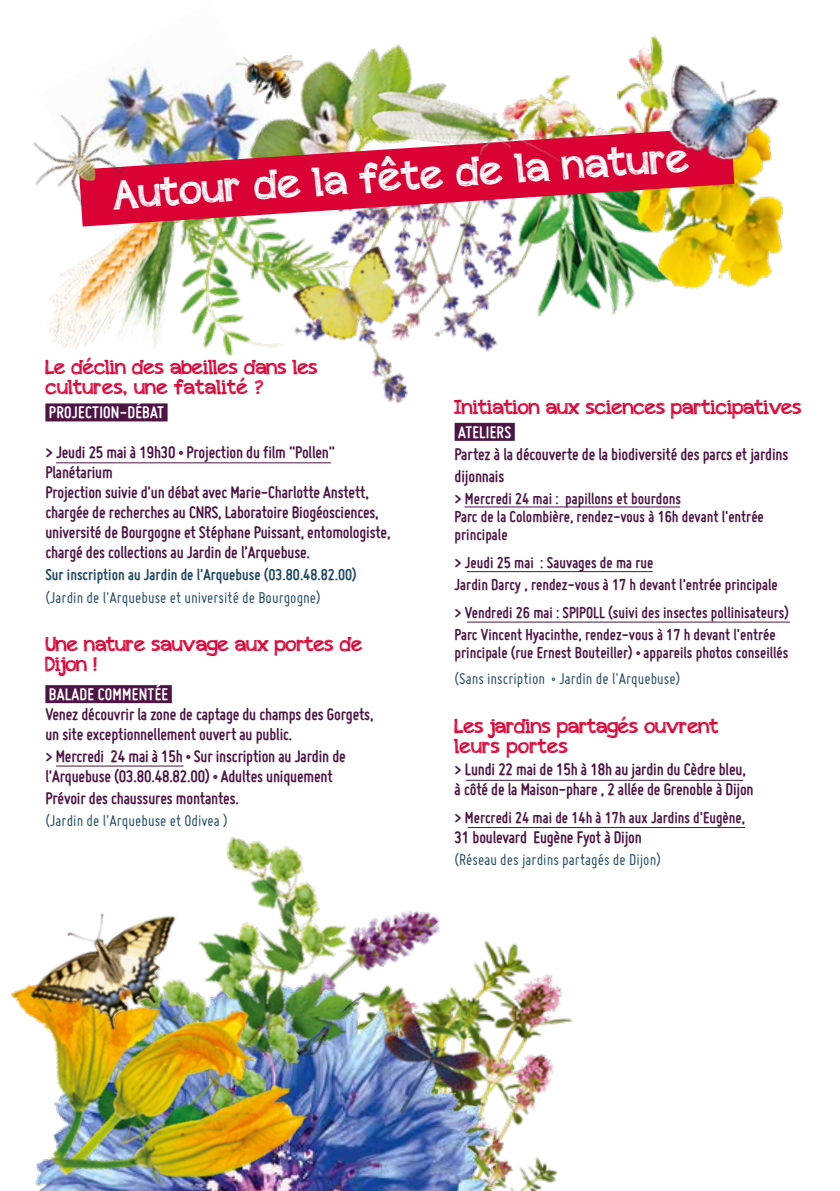
<style>
.page{position:relative;width:840px;height:1191px;background:#fff}
.page>*{position:absolute;margin:0;border:0;box-sizing:border-box;transform-origin:0 0}
.t1{font:40px "appleberry";color:#fff}
.t2{font:20px/20px "appleberry";letter-spacing:-.02em;color:#da0235}
.t3{font:700 18px/20px "Miso";letter-spacing:-.01em;color:#4d1445}
.t4{font:700 18px "Miso";letter-spacing:.015em;color:#fff}
.t5{font:700 17px/18px "Miso";color:#4d1445}
.t6{font:17px "Miso";color:#1d465f}
.t7{font:700 17px "Miso";color:#1d465f}
.s1{font-size:17px}
</style>
<div class="page">
<img style="left:94px;top:63px;width:111px;height:64px">
<img style="left:205px;top:61px;width:146px;height:66px">
<img style="left:49px;top:271px;width:18px;height:77px">
<img style="left:67px;top:226px;width:176px;height:130px">
<img style="left:556px;top:259px;width:51px;height:51px">
<img style="left:607px;top:176px;width:177px;height:139px">
<img style="left:243px;top:226px;width:313px;height:212px">
<div style="left:45px;top:403px;width:122px;height:18px;background:#4d1445"></div>
<div style="left:45px;top:685px;width:127px;height:18px;background:#4d1445"></div>
<div style="left:454px;top:423px;width:60px;height:18px;background:#4d1445"></div>
<img style="left:156px;top:127px;width:578px;height:99px">
<img style="left:33px;top:91px;width:123px;height:147px">
<img style="left:643px;top:48px;width:136px;height:128px">
<img style="left:351px;top:44px;width:292px;height:215px">
<img style="left:270px;top:232px;width:162px;height:139px">
<hr style="left:466px;top:571px;width:186px;height:1px;background:#4d1445">
<hr style="left:464px;top:506px;width:215px;height:1px;background:#4d1445">
<hr style="left:56px;top:765px;width:127px;height:1px;background:#4d1445">
<hr style="left:56px;top:462px;width:275px;height:1px;background:#4d1445">
<hr style="left:466px;top:621px;width:323px;height:1px;background:#4d1445">
<hr style="left:466px;top:780px;width:276px;height:1px;background:#4d1445">
<hr style="left:467px;top:827px;width:277px;height:1px;background:#4d1445">
<img style="left:221px;top:55px;width:89px;height:55px">
<img style="left:485px;top:940px;width:88px;height:251px">
<img style="left:442px;top:941px;width:92px;height:250px">
<img style="left:226px;top:837px;width:216px;height:354px">
<img style="left:35px;top:916px;width:322px;height:275px">
<img style="left:10px;top:913px;width:201px;height:146px">
<img style="left:295px;top:981px;width:94px;height:86px">
<img style="left:348px;top:999px;width:150px;height:151px">
<h1 class="t1" style="left:111px;top:168px;width:578px;rotate:-4deg">Autour de la fête de la nature</h1>
<p class="t2" style="left:45px;top:357px;width:274px">Le déclin des abeilles dans les cultures, une fatalité ?</p>
<p class="t4" style="left:49px;top:402px;width:116px">PROJECTION-DÉBAT</p>
<p class="t3" style="left:45px;top:442px;width:346px">&gt; Jeudi 25 mai à 19h30 • Projection du film "Pollen" Planétarium<br>Projection suivie d'un débat avec Marie-Charlotte Anstett, chargée de recherches au CNRS, Laboratoire Biogéosciences, université de Bourgogne et Stéphane Puissant, entomologiste, chargé des collections au Jardin de l’Arquebuse.</p>
<p class="t7" style="left:45px;top:565px;width:313px">Sur inscription au Jardin de l'Arquebuse (03.80.48.82.00)</p>
<p class="t6" style="left:45px;top:587px;width:277px">(Jardin de l'Arquebuse et université de Bourgogne)</p>
<p class="t2" style="left:45px;top:634px;width:318px">Une nature sauvage aux portes de<br>Dijon !</p>
<p class="t4" style="left:49px;top:684px;width:121px">BALADE COMMENTÉE</p>
<p class="t3" style="left:45px;top:704px;width:329px">Venez découvrir la zone de captage du champs des Gorgets, un site exceptionnellement ouvert au public.</p>
<p class="t3" style="left:45px;top:746px;width:302px"><span class="s1">&gt;</span> Mercredi 24 mai à 15h • Sur inscription au Jardin de l'Arquebuse (03.80.48.82.00) • Adultes uniquement</p>
<p class="t3" style="left:45px;top:788px;width:195px">Prévoir des chaussures montantes.</p>
<p class="t6" style="left:45px;top:811px;width:184px">(Jardin de l’Arquebuse et Odivea )</p>
<p class="t2" style="left:454px;top:397px;width:348px">Initiation aux sciences participatives</p>
<p class="t4" style="left:458px;top:422px;width:54px">ATELIERS</p>
<p class="t3" style="left:454px;top:443px;width:335px;line-height:22px">Partez à la découverte de la biodiversité des parcs et jardins dijonnais</p>
<p class="t5" style="left:454px;top:489px;width:310px">&gt; Mercredi 24 mai : papillons et bourdons<br>Parc de la Colombière, rendez-vous à 16h devant l'entrée principale</p>
<p class="t5" style="left:454px;top:551px;width:324px;line-height:22px">&gt; Jeudi 25 mai : Sauvages de ma rue<br>Jardin Darcy , rendez-vous à 17 h devant l'entrée principale</p>
<p class="t5" style="left:454px;top:601px;width:336px;line-height:22px">&gt; Vendredi 26 mai : SPIPOLL (suivi des insectes pollinisateurs)<br>Parc Vincent Hyacinthe, rendez-vous à 17 h devant l'entrée</p>
<p class="t5" style="left:454px;top:643px;width:335px">principale (rue Ernest Bouteiller) • appareils photos conseillés</p>
<p class="t6" style="left:454px;top:669px;width:227px">(Sans inscription • Jardin de l'Arquebuse)</p>
<p class="t2" style="left:454px;top:716px;width:265px">Les jardins partagés ouvrent leurs portes</p>
<p class="t3" style="left:454px;top:758px;width:300px"><span class="s1">&gt;</span> Lundi 22 mai de 15h à 18h au jardin du Cèdre bleu, à côté de la Maison-phare , 2 allée de Grenoble à Dijon</p>
<p class="t5" style="left:454px;top:808px;width:292px">&gt; Mercredi 24 mai de 14h à 17h aux Jardins d'Eugène,</p>
<p class="t3" style="left:454px;top:826px;width:189px">31 boulevard Eugène Fyot à Dijon</p>
<p class="t6" style="left:454px;top:850px;width:208px">(Réseau des jardins partagés de Dijon)</p>
</div>
